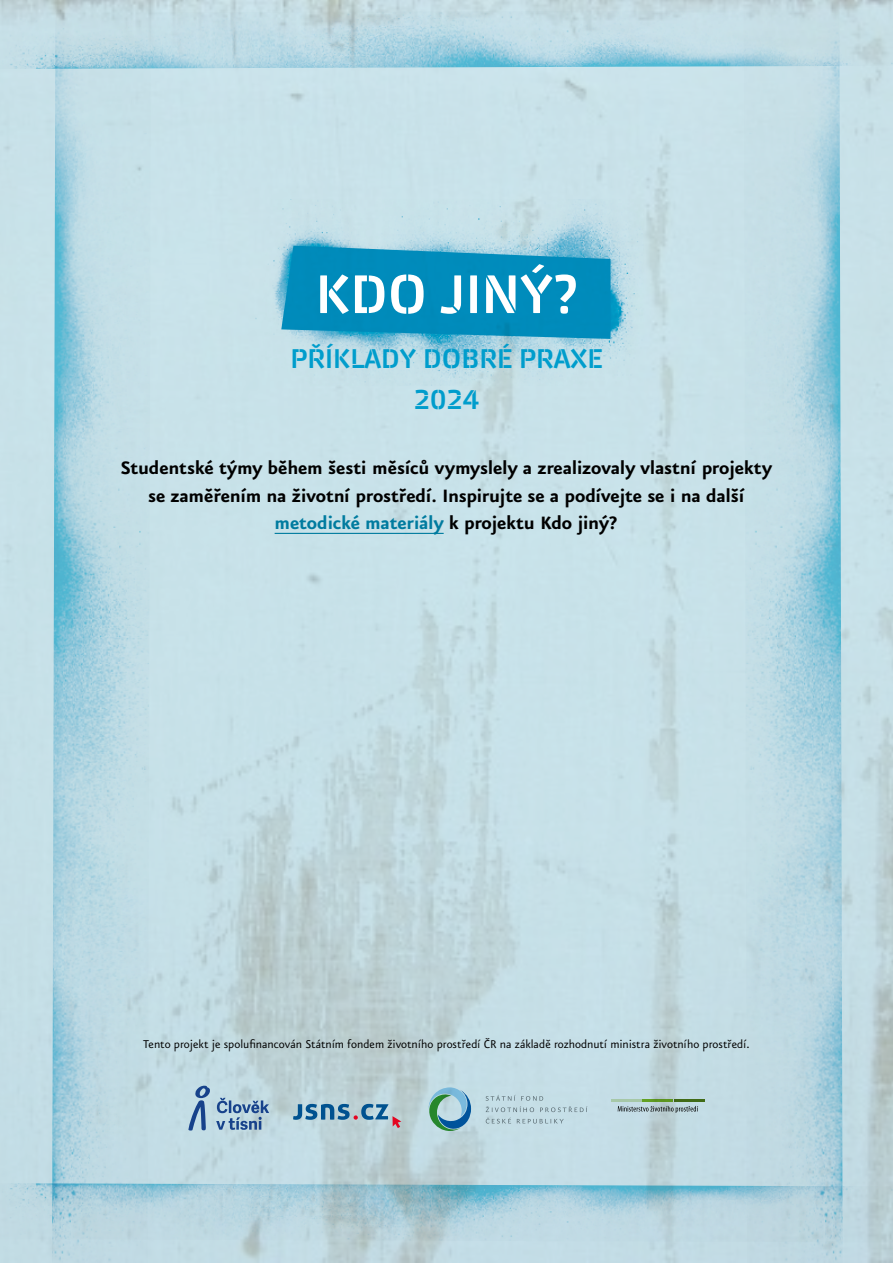
<style>
.page{position:relative;width:893px;height:1263px;background:#fff}
.page>*{position:absolute;margin:0;border:0;box-sizing:border-box;transform-origin:0 0}
.t1{font:54px "Vida Stencil 33 Pro";color:#fff}
.t2{font:27px/40.3px "Vida Stencil 33 Pro";color:#009dcc;text-align:center}
.t3{font:700 21.45px/27.3px "Eureka Sans OT";letter-spacing:-.015em;color:#000;text-align:center}
.t4{font:13.5px "Eureka Sans OT";letter-spacing:-.005em;color:#000}
.s1{color:#007b9f}
</style>
<div class="page">
<img style="left:0;top:0;width:893px;height:1263px">
<img style="left:245px;top:199px;width:399px;height:186px">
<svg style="left:281px;top:246px;width:330px;height:93px;background:#1192bf"></svg>
<hr style="left:275px;top:533px;width:169px;height:1px;background:#007b9f">
<svg style="left:188px;top:1086px;width:22px;height:44px"></svg>
<svg style="left:216px;top:1098px;width:53px;height:32px;background:#8aa9c4"></svg>
<svg style="left:293px;top:1104px;width:108px;height:24px;background:#8cabc0"></svg>
<svg style="left:427px;top:1087px;width:44px;height:44px;background:#81b4ba"></svg>
<svg style="left:486px;top:1095px;width:101px;height:28px;background:#bbd3dc"></svg>
<hr style="left:674px;top:1099px;width:30px;height:2px;background:#547c1a">
<hr style="left:611px;top:1099px;width:31px;height:2px;background:#d8e7bb">
<hr style="left:643px;top:1099px;width:30px;height:2px;background:#80ba27">
<svg style="left:618px;top:1106px;width:80px;height:7px"></svg>
<h1 class="t1" style="left:316px;top:259px;width:263px">KDO JINÝ?</h1>
<p class="t2" style="left:290px;top:339px;width:313px">PŘÍKLADY DOBRÉ PRAXE<br>2024</p>
<p class="t3" style="left:121px;top:455px;width:653px">Studentské týmy během šesti měsíců vymyslely a zrealizovaly vlastní projekty se zaměřením na životní prostředí. Inspirujte se a podívejte se i na další <span class="s1">metodické materiály</span> k projektu Kdo jiný?</p>
<p class="t4" style="left:143px;top:1038px;width:608px">Tento projekt je spolufinancován Státním fondem životního prostředí ČR na základě rozhodnutí ministra životního prostředí.</p>
</div>
